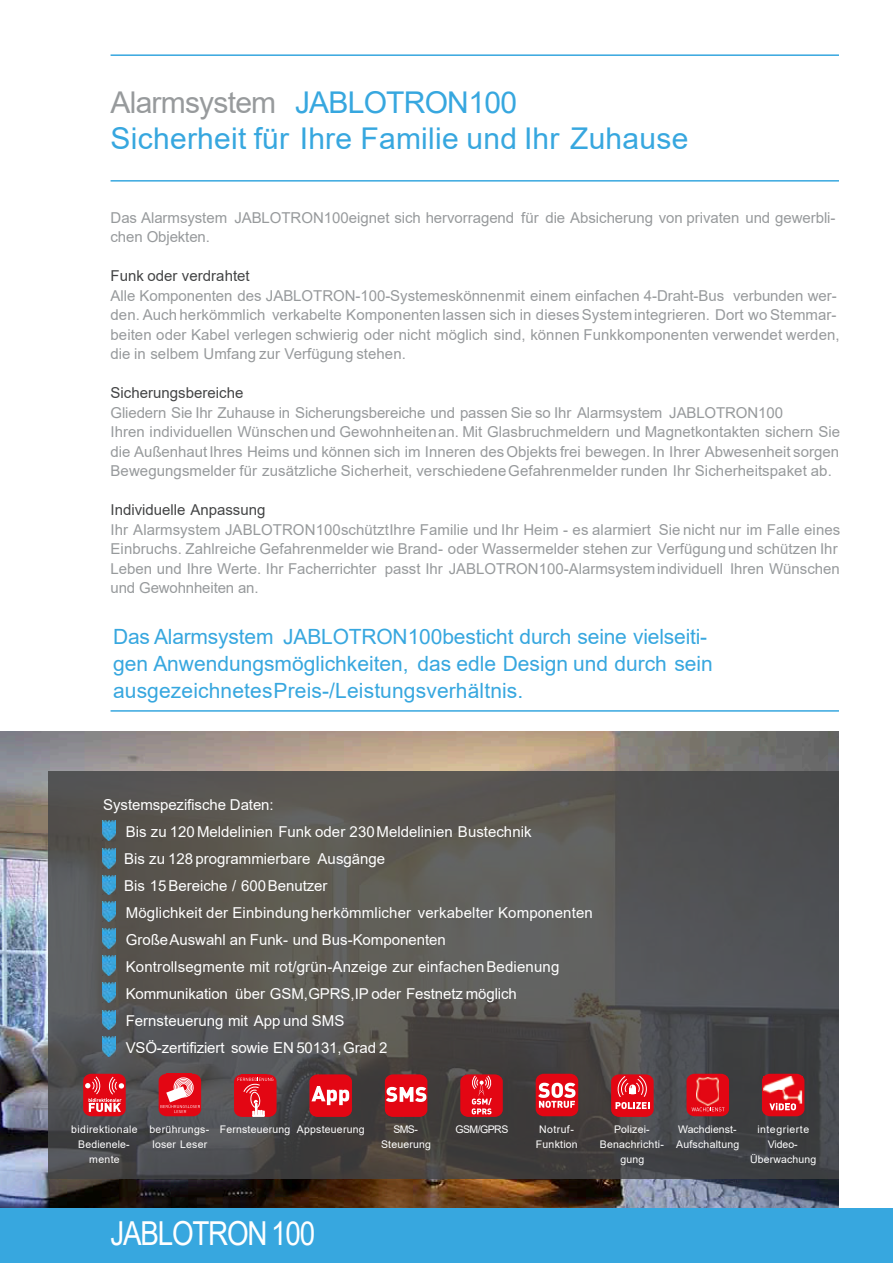
<style>
.page{position:relative;width:893px;height:1263px;background:#fff}
.page>*{position:absolute;margin:0;border:0;box-sizing:border-box;transform-origin:0 0}
.t1{font:33px "Arial";letter-spacing:-.045em;color:#fff;scale:.84 1}
.t2{font:30px/36px "Arial";letter-spacing:.01em;color:#37a7df}
.t3{font:21px/27px "Arial";color:#37a7df}
.t4{font:15px/19.5px "Arial";color:#979a9c}
.t5{font:15px/27px "Arial";color:#fff}
.t6{font:15px "Arial";color:#434445}
.t7{font:10.5px/15px "Arial";letter-spacing:.02em;color:#fff;text-align:center}
.s1{color:#979a9c}
</style>
<div class="page">
<img style="left:0;top:731px;width:839px;height:478px">
<svg style="left:48px;top:772px;width:791px;height:407px;background:#525150"></svg>
<div style="left:0;top:1209px;width:893px;height:54px;background:#37a7df"></div>
<hr style="left:111px;top:54px;width:728px;height:2px;background:#37a7df">
<hr style="left:111px;top:180px;width:728px;height:2px;background:#37a7df">
<img style="left:103px;top:821px;width:12px;height:19px">
<img style="left:103px;top:848px;width:12px;height:20px">
<img style="left:102px;top:875px;width:13px;height:20px">
<img style="left:103px;top:902px;width:12px;height:19px">
<img style="left:103px;top:956px;width:12px;height:19px">
<img style="left:103px;top:982px;width:12px;height:20px">
<img style="left:103px;top:1010px;width:12px;height:20px">
<img style="left:103px;top:1037px;width:12px;height:19px">
<img style="left:103px;top:928px;width:12px;height:20px">
<div style="left:83px;top:1074px;width:43px;height:42px;background:#e30613;border-radius:8px"></div>
<svg style="left:85px;top:1075px;width:39px;height:37px"></svg>
<div style="left:460px;top:1074px;width:43px;height:43px;background:#e30613;border-radius:8px"></div>
<svg style="left:471px;top:1075px;width:21px;height:39px"></svg>
<div style="left:159px;top:1074px;width:42px;height:42px;background:#e30613;border-radius:8px"></div>
<svg style="left:159px;top:1074px;width:41px;height:39px"></svg>
<div style="left:536px;top:1074px;width:42px;height:42px;background:#e30613;border-radius:8px"></div>
<svg style="left:538px;top:1083px;width:37px;height:25px"></svg>
<div style="left:686px;top:1074px;width:43px;height:42px;background:#e30613;border-radius:8px"></div>
<svg style="left:692px;top:1107px;width:32px;height:4px"></svg>
<img style="left:697px;top:1077px;width:22px;height:29px">
<div style="left:385px;top:1074px;width:42px;height:43px;background:#e30613;border-radius:8px"></div>
<svg style="left:386px;top:1087px;width:40px;height:15px"></svg>
<div style="left:234px;top:1074px;width:43px;height:43px;background:#e30613;border-radius:8px"></div>
<svg style="left:234px;top:1075px;width:39px;height:42px"></svg>
<div style="left:309px;top:1074px;width:43px;height:43px;background:#e30613;border-radius:8px"></div>
<svg style="left:311px;top:1086px;width:38px;height:19px"></svg>
<div style="left:611px;top:1074px;width:43px;height:43px;background:#e30613;border-radius:8px"></div>
<svg style="left:615px;top:1075px;width:34px;height:34px"></svg>
<div style="left:762px;top:1074px;width:42px;height:42px;background:#e30613;border-radius:8px"></div>
<img style="left:764px;top:1076px;width:38px;height:27px">
<svg style="left:769px;top:1103px;width:27px;height:7px"></svg>
<hr style="left:111px;top:710px;width:728px;height:2px;background:#37a7df">
<h2 class="t2" style="left:111px;top:88px;width:579px"><span class="s1">Alarmsystem</span> JABLOTRON 100<br>Sicherheit für Ihre Familie und Ihr Zuhause</h2>
<p class="t4" style="left:111px;top:209px;width:726px">Das Alarmsystem JABLOTRON 100 eignet sich hervorragend für die Absicherung von privaten und gewerbli&shy;chen Objekten.</p>
<p class="t6" style="left:111px;top:270px;width:141px">Funk oder verdrahtet</p>
<p class="t4" style="left:111px;top:287px;width:731px">Alle Komponenten des JABLOTRON-100-Systemes können mit einem einfachen 4-Draht-Bus verbunden wer&shy;den. Auch herkömmlich verkabelte Komponenten lassen sich in dieses System integrieren. Dort wo Stemmar&shy;beiten oder Kabel verlegen schwierig oder nicht möglich sind, können Funkkomponenten verwendet werden, die in selbem Umfang zur Verfügung stehen.</p>
<p class="t6" style="left:111px;top:387px;width:134px">Sicherungsbereiche</p>
<p class="t4" style="left:111px;top:404px;width:731px">Gliedern Sie Ihr Zuhause in Sicherungsbereiche und passen Sie so Ihr Alarmsystem JABLOTRON 100<br>Ihren individuellen Wünschen und Gewohnheiten an. Mit Glasbruchmeldern und Magnetkontakten sichern Sie die Außenhaut Ihres Heims und können sich im Inneren des Objekts frei bewegen. In Ihrer Abwesenheit sorgen Bewegungsmelder für zusätzliche Sicherheit, verschiedene Gefahrenmelder runden Ihr Sicherheitspaket ab.</p>
<p class="t6" style="left:111px;top:504px;width:156px">Individuelle Anpassung</p>
<p class="t4" style="left:111px;top:521px;width:731px">Ihr Alarmsystem JABLOTRON 100 schützt Ihre Familie und Ihr Heim - es alarmiert Sie nicht nur im Falle eines Einbruchs. Zahlreiche Gefahrenmelder wie Brand- oder Wassermelder stehen zur Verfügung und schützen Ihr Leben und Ihre Werte. Ihr Facherrichter passt Ihr JABLOTRON 100-Alarmsystem individuell Ihren Wünschen und Gewohnheiten an.</p>
<h3 class="t3" style="left:113px;top:625px;width:601px">Das Alarmsystem JABLOTRON 100 besticht durch seine vielseiti&shy;gen Anwendungsmöglichkeiten, das edle Design und durch sein ausgezeichnetes Preis-/Leistungsverhältnis.</h3>
<p class="t5" style="left:124px;top:793px;width:470px;text-indent:-21px">Systemspezifische Daten:<br>Bis zu 120 Meldelinien Funk oder 230 Meldelinien Bustechnik<br>Bis zu 128 programmierbare Ausgänge<br>Bis 15 Bereiche / 600 Benutzer<br>Möglichkeit der Einbindung herkömmlicher verkabelter Komponenten Große Auswahl an Funk- und Bus-Komponenten<br>Kontrollsegmente mit rot/grün-Anzeige zur einfachen Bedienung Kommunikation über GSM, GPRS, IP oder Festnetz möglich Fernsteuerung mit App und SMS<br>VSÖ-zertifiziert sowie EN 50131, Grad 2</p>
<p class="t7" style="left:71px;top:1123px;width:68px">bidirektionale<br>Bedienele&shy;mente</p>
<p class="t7" style="left:149px;top:1123px;width:61px;text-align:left">berührungs&shy;loser Leser</p>
<p class="t7" style="left:220px;top:1123px;width:146px">Fernsteuerung Appsteuerung</p>
<p class="t7" style="left:381px;top:1123px;width:52px">SMS-<br>Steuerung</p>
<p class="t7" style="left:456px;top:1123px;width:54px">GSM/GPRS</p>
<p class="t7" style="left:536px;top:1123px;width:43px">Notruf-<br>Funktion</p>
<p class="t7" style="left:600px;top:1123px;width:66px">Polizei-<br>Benachrichti&shy;gung</p>
<p class="t7" style="left:676px;top:1123px;width:65px;text-align:left">Wachdienst-<br>Aufschaltung</p>
<p class="t7" style="left:750px;top:1123px;width:67px">integrierte<br>Video-<br>Überwachung</p>
<h1 class="t1" style="left:111px;top:1221px;width:245px">JABLOTRON 100</h1>
</div>
